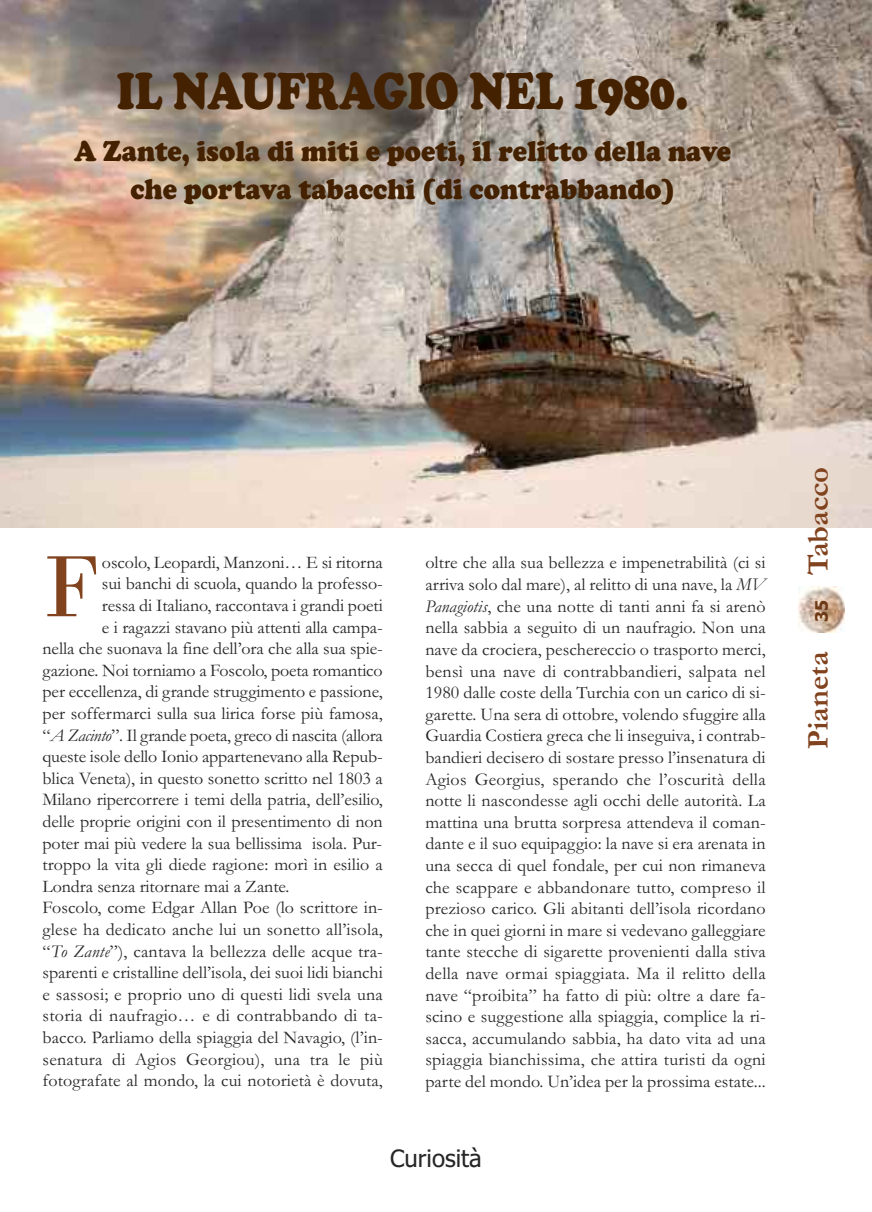
<style>
.page{position:relative;width:872px;height:1212px;background:#fff}
.page>*{position:absolute;margin:0;border:0;box-sizing:border-box;transform-origin:0 0}
.t1{font:91.5px "Bodoni";color:#81421e;scale:.95 1}
.t2{font:900 54px "Cooper";color:#442100;scale:.8 1}
.t3{font:700 30.6px "Garamond";color:#81421e}
.t4{font:900 30px/37.5px "Cooper";color:#442100;text-align:center;scale:.9 1}
.t5{font:24px "Tahoma";color:#272627}
.t6{font:18px/21.6px "Garamond";letter-spacing:-.005em;color:#272627;text-align:justify}
.t7{font:18px "Garamond";letter-spacing:.015em;color:#272627}
.t8{font:700 17.25px "Tahoma";color:#6d3916}
.s1{font-style:italic}
</style>
<div class="page">
<img style="left:0;top:0;width:872px;height:527px">
<img style="left:32px;top:59px;width:754px;height:181px">
<img style="left:798px;top:586px;width:46px;height:46px">
<h2 class="t2" style="left:117px;top:58px;width:716px">IL NAUFRAGIO NEL 1980.</h2>
<h3 class="t4" style="left:74px;top:132px;width:731px">A Zante, isola di miti e poeti, il relitto della nave che portava tabacchi (di contrabbando)</h3>
<p class="t6" style="left:102px;top:551px;width:282px">oscolo, Leopardi, Manzoni… E si ritorna</p>
<p class="t6" style="left:102px;top:572px;width:282px">sui banchi di scuola, quando la professo-</p>
<p class="t6" style="left:102px;top:594px;width:282px">ressa di Italiano, raccontava i grandi poeti</p>
<p class="t6" style="left:102px;top:615px;width:282px">e i ragazzi stavano più attenti alla campa-</p>
<p class="t6" style="left:43px;top:637px;width:342px">nella che suonava la fine dell’ora che alla sua spie-</p>
<p class="t6" style="left:43px;top:659px;width:342px">gazione. Noi torniamo a Foscolo, poeta romantico</p>
<p class="t6" style="left:43px;top:680px;width:342px">per eccellenza, di grande struggimento e passione,</p>
<p class="t6" style="left:43px;top:702px;width:342px">per soffermarci sulla sua lirica forse più famosa,</p>
<p class="t6" style="left:43px;top:723px;width:342px">“<span class="s1">A Zacinto</span>”. Il grande poeta, greco di nascita (allora</p>
<p class="t6" style="left:43px;top:745px;width:342px">queste isole dello Ionio appartenevano alla Repub-</p>
<p class="t6" style="left:43px;top:767px;width:342px">blica Veneta), in questo sonetto scritto nel 1803 a</p>
<p class="t6" style="left:43px;top:788px;width:342px">Milano ripercorrere i temi della patria, dell’esilio,</p>
<p class="t6" style="left:43px;top:810px;width:342px">delle proprie origini con il presentimento di non</p>
<p class="t6" style="left:43px;top:831px;width:341px">poter mai più vedere la sua bellissima isola. Pur-</p>
<p class="t6" style="left:43px;top:853px;width:342px">troppo la vita gli diede ragione: morì in esilio a</p>
<p class="t6" style="left:43px;top:875px;width:248px">Londra senza ritornare mai a Zante.</p>
<p class="t6" style="left:43px;top:896px;width:342px">Foscolo, come Edgar Allan Poe (lo scrittore in-</p>
<p class="t6" style="left:43px;top:918px;width:342px">glese ha dedicato anche lui un sonetto all’isola,</p>
<p class="t6" style="left:43px;top:939px;width:342px">“<span class="s1">To Zante</span>”), cantava la bellezza delle acque tra-</p>
<p class="t6" style="left:43px;top:961px;width:342px">sparenti e cristalline dell’isola, dei suoi lidi bianchi</p>
<p class="t6" style="left:43px;top:983px;width:342px">e sassosi; e proprio uno di questi lidi svela una</p>
<p class="t7" style="left:43px;top:1005px;width:342px">storia di naufragio… e di contrabbando di ta-</p>
<p class="t6" style="left:43px;top:1026px;width:342px">bacco. Parliamo della spiaggia del Navagio, (l’in-</p>
<p class="t7" style="left:43px;top:1048px;width:342px">senatura di Agios Georgiou), una tra le più</p>
<p class="t6" style="left:43px;top:1069px;width:342px">fotografate al mondo, la cui notorietà è dovuta,</p>
<h1 class="t1" style="left:43px;top:531px;width:61px">F</h1>
<p class="t6" style="left:425px;top:551px;width:342px">oltre che alla sua bellezza e impenetrabilità (ci si arriva solo dal mare), al relitto di una nave, la <span class="s1">MV Panagiotis</span>, che una notte di tanti anni fa si arenò nella sabbia a seguito di un naufragio. Non una nave da crociera, peschereccio o trasporto merci, bensì una nave di contrabbandieri, salpata nel 1980 dalle coste della Turchia con un carico di si&shy;garette. Una sera di ottobre, volendo sfuggire alla Guardia Costiera greca che li inseguiva, i contrab&shy;bandieri decisero di sostare presso l’insenatura di Agios Georgius, sperando che l’oscurità della notte li nascondesse agli occhi delle autorità. La mattina una brutta sorpresa attendeva il coman&shy;dante e il suo equipaggio: la nave si era arenata in una secca di quel fondale, per cui non rimaneva che scappare e abbandonare tutto, compreso il prezioso carico. Gli abitanti dell’isola ricordano che in quei giorni in mare si vedevano galleggiare tante stecche di sigarette provenienti dalla stiva della nave ormai spiaggiata. Ma il relitto della nave “proibita” ha fatto di più: oltre a dare fa&shy;scino e suggestione alla spiaggia, complice la ri&shy;sacca, accumulando sabbia, ha dato vita ad una spiaggia bianchissima, che attira turisti da ogni parte del mondo. Un’idea per la prossima estate...</p>
<h3 class="t5" style="left:390px;top:1144px;width:93px">Curiosità</h3>
<h3 class="t3" style="left:799px;top:575px;width:110px;rotate:-90deg">Tabacco</h3>
<p class="t8" style="left:811px;top:622px;width:24px;rotate:-90deg">35</p>
<h3 class="t3" style="left:799px;top:749px;width:99px;rotate:-90deg">Pianeta</h3>
</div>
